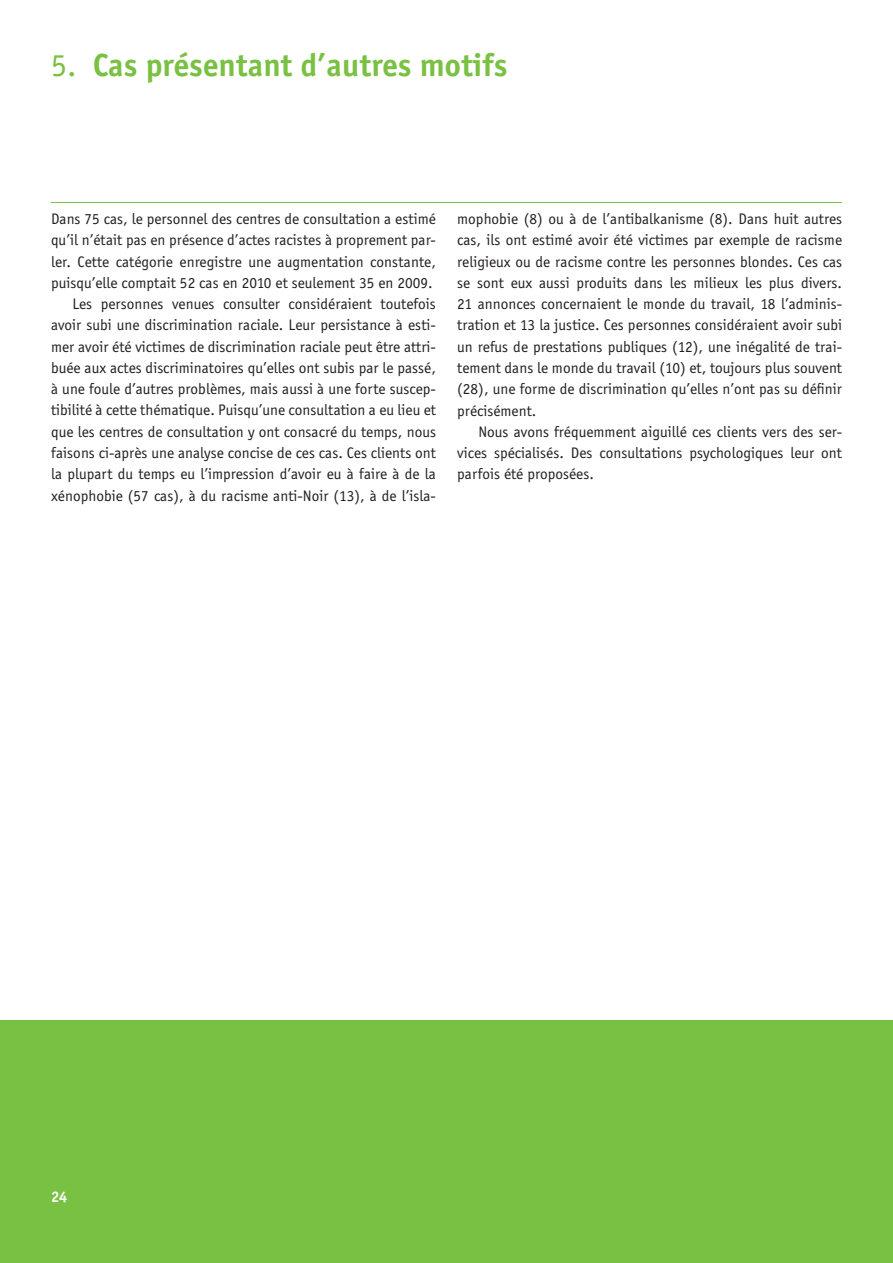
<style>
.page{position:relative;width:893px;height:1263px;background:#fff}
.page>*{position:absolute;margin:0;border:0;box-sizing:border-box;transform-origin:0 0}
.t1{font:700 33px "Officina Sans";color:#79c142}
.t2{font:15.75px/21.3px "Officina Sans";color:#231f20;text-align:justify}
.t3{font:700 15.75px "Officina Sans";color:#fff}
.s1{font-weight:400}
</style>
<div class="page">
<div style="left:0;top:1020px;width:892px;height:243px;background:#79c142"></div>
<hr style="left:51px;top:202px;width:791px;height:1px;background:#79c142">
<h1 class="t1" style="left:51px;top:45px;width:458px"><span class="s1">5.</span> Cas présentant d’autres motifs</h1>
<p class="t2" style="left:51px;top:208px;width:386px;text-align:right">Dans 75 cas, le personnel des centres de consultation a estimé qu’il n’était pas en présence d’actes racistes à proprement par&shy;ler. Cette catégorie enregistre une augmentation constante, puisqu’elle comptait 52 cas en 2010 et seulement 35 en 2009.<br>Les personnes venues consulter considéraient toutefois avoir subi une discrimination raciale. Leur persistance à esti&shy;mer avoir été victimes de discrimination raciale peut être attri&shy;buée aux actes discriminatoires qu’elles ont subis par le passé, à une foule d’autres problèmes, mais aussi à une forte suscep&shy;tibilité à cette thématique. Puisqu’une consultation a eu lieu et que les centres de consultation y ont consacré du temps, nous faisons ci-après une analyse concise de ces cas. Ces clients ont la plupart du temps eu l’impression d’avoir eu à faire à de la xénophobie (57 cas), à du racisme anti-Noir (13), à de l’isla-</p>
<p class="t2" style="left:457px;top:208px;width:386px">mophobie (8) ou à de l’antibalkanisme (8). Dans huit autres cas, ils ont estimé avoir été victimes par exemple de racisme religieux ou de racisme contre les personnes blondes. Ces cas se sont eux aussi produits dans les milieux les plus divers.<br>21 annonces concernaient le monde du travail, 18 l’adminis&shy;tration et 13 la justice. Ces personnes considéraient avoir subi un refus de prestations publiques (12), une inégalité de trai&shy;tement dans le monde du travail (10) et, toujours plus souvent (28), une forme de discrimination qu’elles n’ont pas su définir précisément.</p>
<p class="t2" style="left:457px;top:421px;width:386px;text-indent:21px">Nous avons fréquemment aiguillé ces clients vers des ser&shy;vices spécialisés. Des consultations psychologiques leur ont parfois été proposées.</p>
<p class="t3" style="left:51px;top:1187px;width:18px">24</p>
</div>
